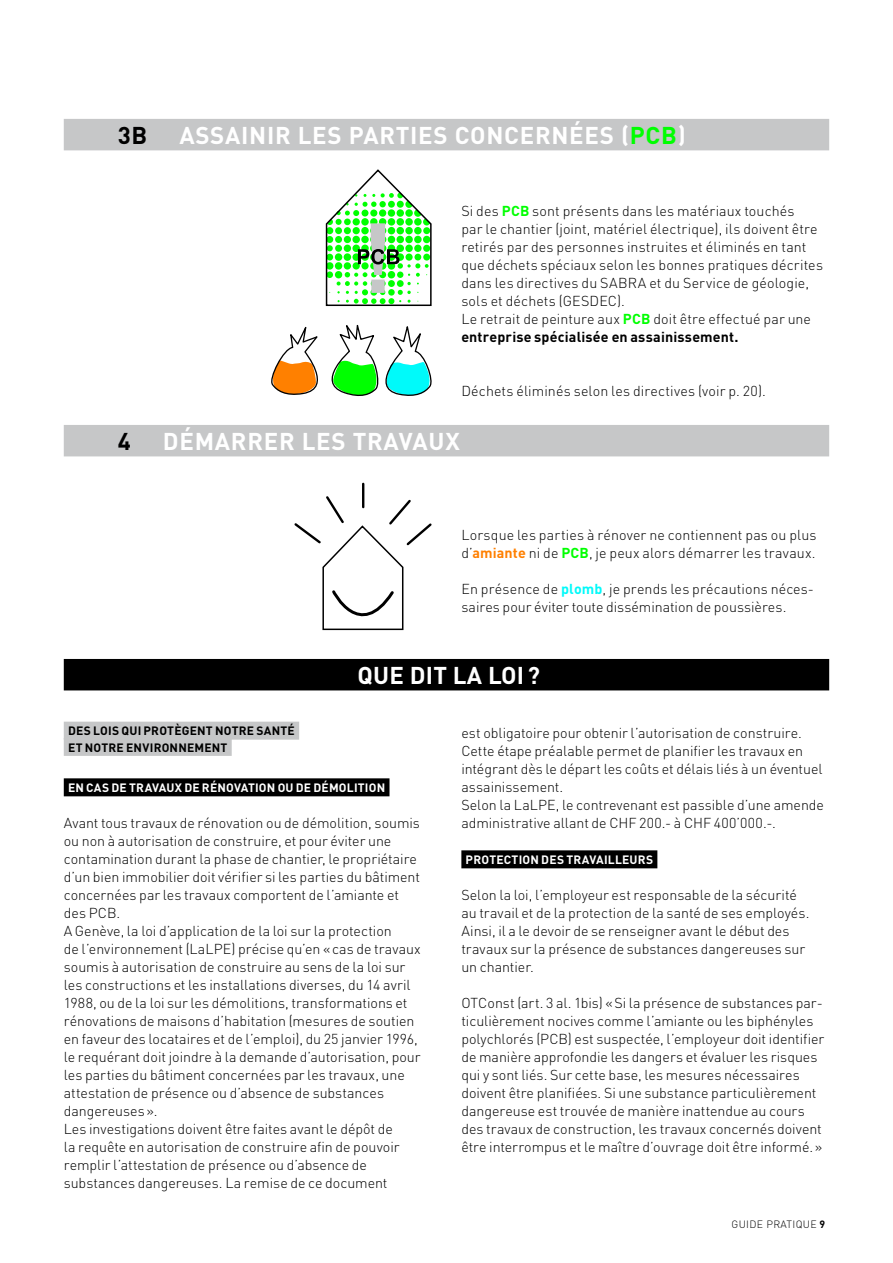
<style>
.page{position:relative;width:893px;height:1263px;background:#fff}
.page>*{position:absolute;margin:0;border:0;box-sizing:border-box;transform-origin:0 0}
.t1{font:700 24px "DIN";letter-spacing:.03em;color:#fff}
.t2{font:700 24px "DIN Pro";letter-spacing:.01em;color:#fff}
.t3{font:700 24px "DIN";color:#000}
.t4{font:300 14.25px/18px "DIN Pro";color:#000}
.t5{font:700 12px "DIN";letter-spacing:.015em;color:#fff}
.t6{font:700 12px/16.2px "DIN";letter-spacing:.02em;color:#000}
.t7{font:300 10.5px "DIN Pro";letter-spacing:.03em;color:#000}
.s1{color:#0f0}
.s2{font-weight:700;color:#0f0}
.s3{font-weight:700}
.s4{font-weight:700;color:#ff8000}
.s5{font-weight:700;color:#00fafa}
</style>
<div class="page">
<svg style="left:271px;top:324px;width:161px;height:72px"></svg>
<div style="left:64px;top:119px;width:765px;height:31px;background:#c6c7c8"></div>
<div style="left:64px;top:425px;width:765px;height:31px;background:#c6c7c8"></div>
<div style="left:64px;top:659px;width:765px;height:31px;background:#000"></div>
<hr style="left:362px;top:484px;width:2px;height:23px;background:#000">
<svg style="left:294px;top:494px;width:138px;height:137px"></svg>
<div style="left:64px;top:722px;width:235px;height:18px;background:#c6c7c8"></div>
<div style="left:64px;top:738px;width:168px;height:18px;background:#c6c7c8"></div>
<div style="left:64px;top:778px;width:325px;height:18px;background:#000"></div>
<div style="left:461px;top:850px;width:196px;height:18px;background:#000"></div>
<svg style="left:325px;top:169px;width:107px;height:137px"></svg>
<h1 class="t3" style="left:118px;top:120px;width:31px">3B</h1>
<h1 class="t1" style="left:179px;top:120px;width:75px">ASSAINIR</h1>
<h1 class="t1" style="left:298px;top:120px;width:15px">LES</h1>
<h1 class="t1" style="left:349px;top:120px;width:45px">PARTIES</h1>
<h1 class="t1" style="left:455px;top:120px;width:17px">CONCERN</h1>
<h1 class="t1" style="left:569px;top:120px;width:77px">ÉES (<span class="s1">PCB</span></h1>
<h1 class="t1" style="left:678px;top:120px;width:10px">)</h1>
<p class="t4" style="left:461px;top:201px;width:363px">Si des <span class="s2">PCB</span> sont présents dans les matériaux touchés<br>par le chantier (joint, matériel électrique), ils doivent être retirés par des personnes instruites et éliminés en tant que déchets spéciaux selon les bonnes pratiques décrites dans les directives du SAB RA et du Service de géologie, sols et déchets (GESDEC).<br>Le retrait de peinture aux <span class="s2">PCB</span> doit être effectué par une <span class="s3">entreprise spécialisée en assainissement.</span></p>
<p class="t4" style="left:461px;top:381px;width:306px">Déchets éliminés selon les directives (voir p. 20).</p>
<h1 class="t3" style="left:118px;top:426px;width:15px">4</h1>
<h1 class="t1" style="left:163px;top:426px;width:298px">DÉMARRER LES TRAVAUX</h1>
<p class="t4" style="left:461px;top:525px;width:357px">Lorsque les parties à rénover ne contiennent pas ou plus d’<span class="s4">amiante</span> ni de <span class="s2">PCB</span>, je peux alors démarrer les travaux.</p>
<p class="t4" style="left:461px;top:579px;width:354px">En présence de <span class="s5">plomb</span>, je prends les précautions néces&shy;saires pour éviter toute dissémination de poussières.</p>
<h1 class="t2" style="left:357px;top:655px;width:184px">QUE DIT LA LOI ?</h1>
<p class="t6" style="left:68px;top:722px;width:228px">DES LOIS QUI PROTÈGENT NOTRE SANTÉ<br>ET NOTRE ENVIRONNEMENT</p>
<p class="t5" style="left:68px;top:780px;width:319px">EN CAS DE TRAVAUX DE RÉNOVATION OU DE DÉMOLITION</p>
<p class="t4" style="left:64px;top:813px;width:358px">Avant tous travaux de rénovation ou de démolition, soumis ou non à autorisation de construire, et pour éviter une contamination durant la phase de chantier, le propriétaire d’un bien immobilier doit vérifier si les parties du bâtiment concernées par les travaux comportent de l’amiante et des PCB.<br>A Genève, la loi d’application de la loi sur la protection<br>de l’environnement (LaLPE) précise qu’en «cas de travaux soumis à autorisation de construire au sens de la loi sur les constructions et les installations diverses, du 14 avril 1988, ou de la loi sur les démolitions, transformations et rénovations de maisons d’habitation (mesures de soutien en faveur des locataires et de l’emploi), du 25 janvier 1996, le requérant doit joindre à la demande d’autorisation, pour les parties du bâtiment concernées par les travaux, une attestation de présence ou d’absence de substances dangereuses».<br>Les investigations doivent être faites avant le dépôt de<br>la requête en autorisation de construire afin de pouvoir remplir l’attestation de présence ou d’absence de substances dangereuses. La remise de ce document</p>
<p class="t4" style="left:461px;top:723px;width:364px">est obligatoire pour obtenir l’autorisation de construire.<br>Cette étape préalable permet de planifier les travaux en intégrant dès le départ les coûts et délais liés à un éventuel assainissement.<br>Selon la LaLPE, le contrevenant est passible d’une amende administrative allant de CHF 200.- à CHF 400’000.-.</p>
<p class="t5" style="left:466px;top:852px;width:189px">PROTECTION DES TRAVAILLEURS</p>
<p class="t4" style="left:461px;top:885px;width:350px">Selon la loi, l’employeur est responsable de la sécurité au travail et de la protection de la santé de ses employés.<br>Ainsi, il a le devoir de se renseigner avant le début des travaux sur la présence de substances dangereuses sur un chantier.</p>
<p class="t4" style="left:461px;top:993px;width:364px">OTConst (art. 3 al. 1bis) «Si la présence de substances par&shy;ticulièrement nocives comme l’amiante ou les biphényles polychlorés (PCB) est suspectée, l’employeur doit identifier de manière approfondie les dangers et évaluer les risques qui y sont liés. Sur cette base, les mesures nécessaires doivent être planifiées. Si une substance particulièrement dangereuse est trouvée de manière inattendue au cours des travaux de construction, les travaux concernés doivent être interrompus et le maître d’ouvrage doit être informé.»</p>
<p class="t7" style="left:732px;top:1216px;width:95px">GUIDE PRATIQUE <span class="s3">9</span></p>
</div>
